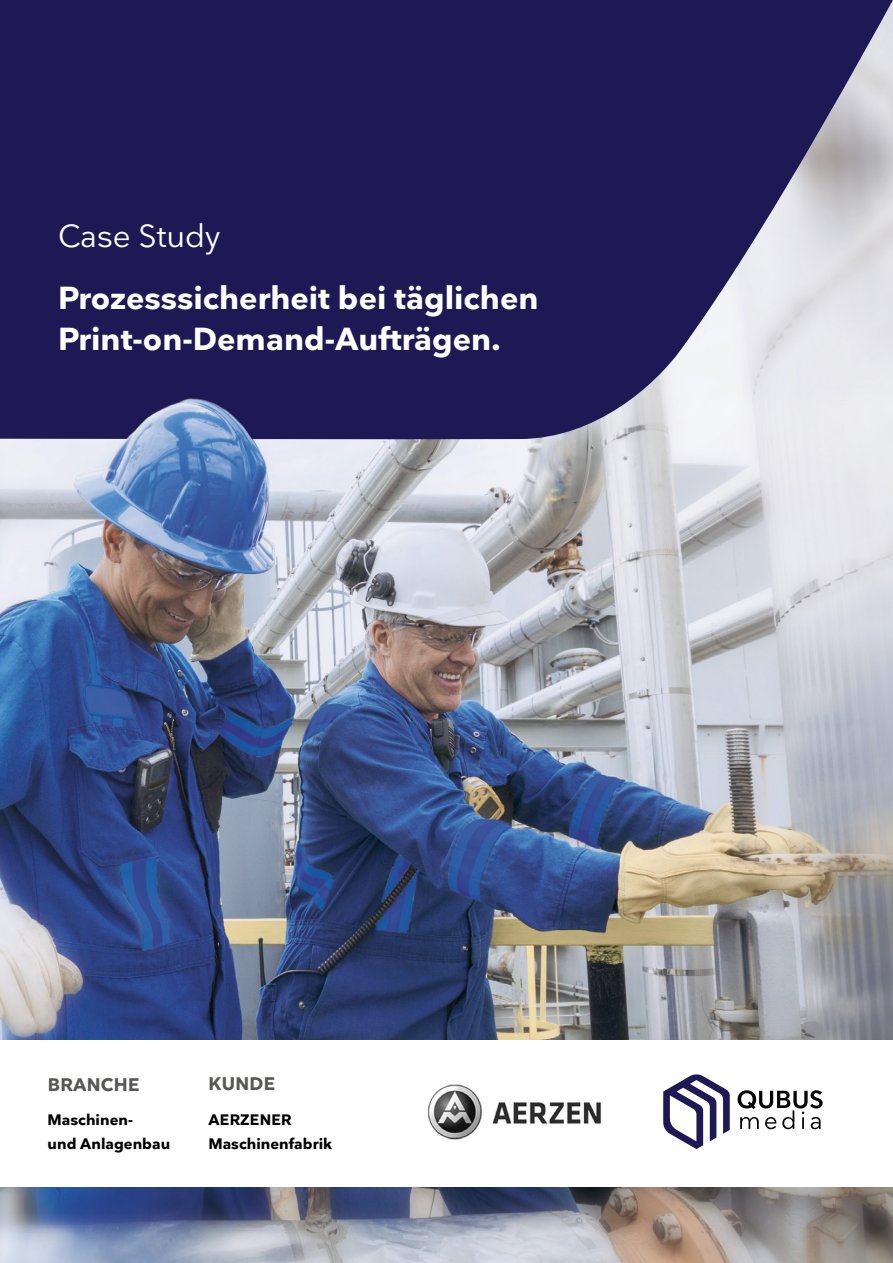
<style>
.page{position:relative;width:893px;height:1263px;background:#fff}
.page>*{position:absolute;margin:0;border:0;box-sizing:border-box;transform-origin:0 0}
.t1{font:700 31.5px/40.5px "Nationale";color:#fff}
.t2{font:31.5px "Nationale";color:#fff}
.t3{font:700 18px "Nationale";letter-spacing:.015em;color:#575756}
.t4{font:700 15px/24px "Nationale";color:#000}
</style>
<div class="page">
<img style="left:0;top:439px;width:893px;height:824px">
<svg style="left:0;top:0;width:893px;height:439px;background:#3d386b"></svg>
<div style="left:0;top:1040px;width:893px;height:146px;background:#fff"></div>
<img style="left:428px;top:1084px;width:173px;height:56px">
<img style="left:0;top:379px;width:403px;height:596px">
<svg style="left:663px;top:1074px;width:67px;height:75px"></svg>
<svg style="left:738px;top:1090px;width:85px;height:39px"></svg>
<p class="t2" style="left:58px;top:216px;width:164px">Case Study</p>
<p class="t1" style="left:58px;top:277px;width:482px">Prozesssicherheit bei täglichen<br>Print-on-Demand-Aufträgen.</p>
<p class="t3" style="left:48px;top:1073px;width:93px">BRANCHE</p>
<p class="t4" style="left:48px;top:1107px;width:124px">Maschinen-<br>und Anlagenbau</p>
<p class="t3" style="left:209px;top:1072px;width:68px">KUNDE</p>
<p class="t4" style="left:208px;top:1107px;width:125px">AERZENER<br>Maschinenfabrik</p>
</div>
